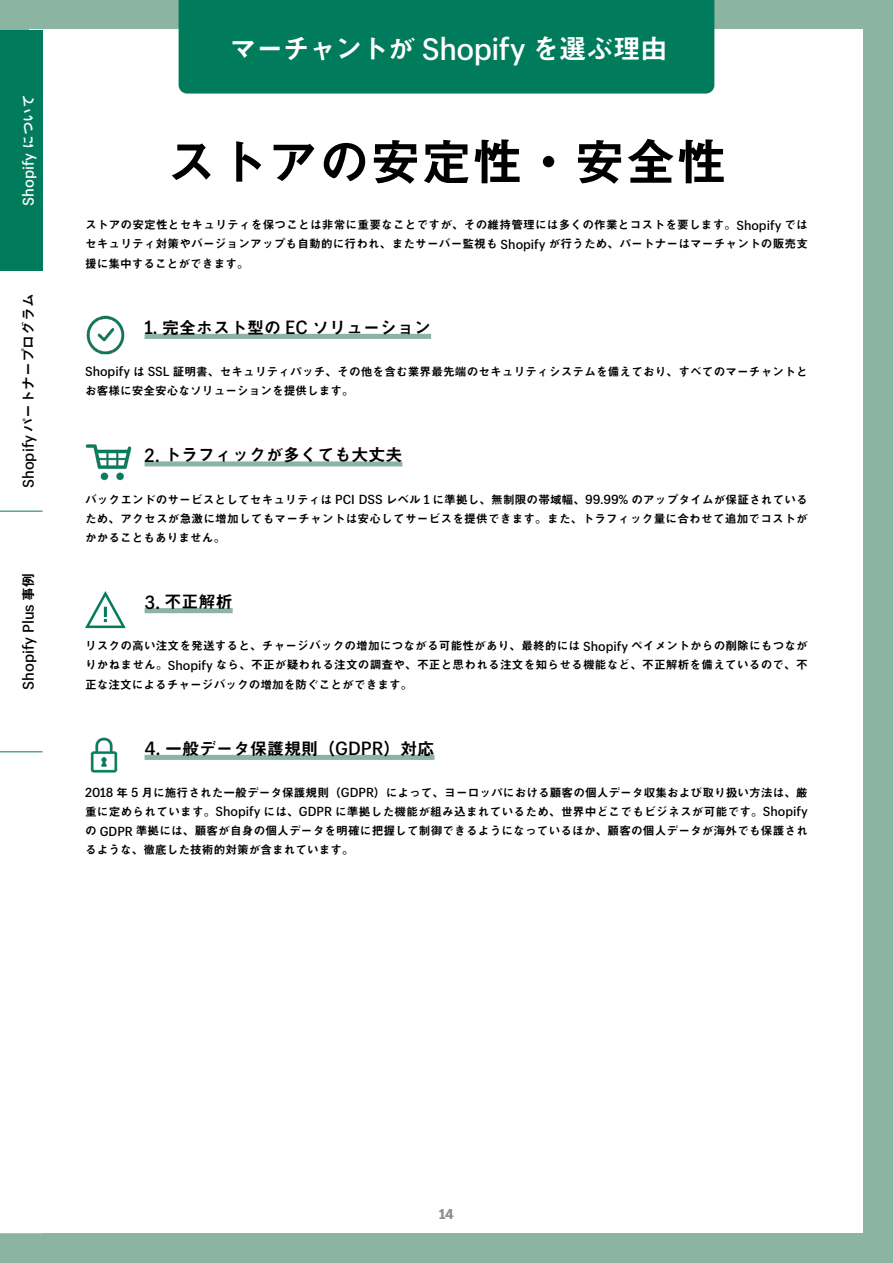
<style>
.page{position:relative;width:893px;height:1263px;background:#8cb4a2}
.page>*{position:absolute;margin:0;border:0;box-sizing:border-box;transform-origin:0 0}
.t1{font:51px "Midashi Go Pro MB31";color:#000}
.t2{font:27.6px "Midashi Go Pro MB31";letter-spacing:-.035em;color:#fff}
.t3{font:16.95px "Midashi Go Pro MB31";color:#000}
.t4{font:500 15.15px "Shopify Sans";color:#000}
.t5{font:500 15.15px "Shopify Sans";color:#fff}
.t6{font:13.8px "Midashi Go Pro MB31";color:#000}
.t7{font:700 13.8px "Shopify Sans";color:#8d9192}
.t8{font:11.7px/19.2px "Midashi Go Pro MB31";letter-spacing:.005em;color:#000;text-align:justify}
.s1{font-family:"Midashi Go Pro MB31";font-weight:400;font-size:13.8px}
.s2{font-family:"Shopify Sans";font-weight:500;font-size:15.15px}
.s3{font-family:"Shopify Sans";font-weight:500;font-size:30.45px}
.s4{font-family:"Shopify Sans";font-weight:500;font-size:12.9px}
.s5{font-family:"Shopify Sans";font-weight:500;font-size:18.75px}
</style>
<div class="page">
<div style="left:30px;top:30px;width:833px;height:1203px;background:#fff"></div>
<div style="left:0;top:271px;width:43px;height:962px;background:#fff"></div>
<div style="left:0;top:30px;width:43px;height:240px;background:#007b5b"></div>
<hr style="left:0;top:751px;width:43px;height:1px;background:#007b5b">
<hr style="left:0;top:511px;width:43px;height:1px;background:#007b5b">
<hr style="left:0;top:270px;width:43px;height:1px;background:#007b5b">
<div style="left:0;top:787px;width:50px;height:416px;background:#fff"></div>
<div style="left:145px;top:334px;width:286px;height:5px;background:#8cb4a2"></div>
<div style="left:145px;top:461px;width:257px;height:5px;background:#8cb4a2"></div>
<div style="left:145px;top:608px;width:88px;height:5px;background:#8cb4a2"></div>
<div style="left:145px;top:755px;width:289px;height:5px;background:#8cb4a2"></div>
<div style="left:179px;top:0;width:535px;height:94px;background:#007b5b"></div>
<img style="left:86px;top:315px;width:39px;height:40px">
<img style="left:85px;top:444px;width:46px;height:37px">
<svg style="left:85px;top:591px;width:41px;height:37px"></svg>
<img style="left:90px;top:737px;width:28px;height:36px">
<p class="t5" style="left:17px;top:206px;width:114px;rotate:-90deg">Shopify <span class="s1">について</span></p>
<p class="t6" style="left:17px;top:488px;width:196px;rotate:-90deg"><span class="s2">Shopify</span> パートナープログラム</p>
<p class="t4" style="left:17px;top:690px;width:118px;rotate:-90deg">Shopify Plus <span class="s1">事例</span></p>
<h2 class="t2" style="left:229px;top:27px;width:440px">マーチャントが <span class="s3">Shopify</span> を選ぶ理由</h2>
<h1 class="t1" style="left:166px;top:121px;width:563px">ストアの安定性・安全性</h1>
<p class="t8" style="left:85px;top:214px;width:724px">ストアの安定性とセキュリティを保つことは非常に重要なことですが、その維持管理には多くの作業とコストを要します。<span class="s4">Shopify</span> ではセキュリティ対策やバージョンアップも自動的に行われ、またサーバー監視も <span class="s4">Shopify</span> が行うため、パートナーはマーチャントの販売支援に集中することができます。</p>
<h3 class="t3" style="left:145px;top:314px;width:288px"><span class="s5">1.</span> 完全ホスト型の <span class="s5">EC</span> ソリューション</h3>
<p class="t8" style="left:85px;top:361px;width:724px"><span class="s4">Shopify</span> は <span class="s4">SSL</span> 証明書、セキュリティパッチ、その他を含む業界最先端のセキュリティシステムを備えており、すべてのマーチャントとお客様に安全安心なソリューションを提供します。</p>
<h3 class="t3" style="left:145px;top:441px;width:259px"><span class="s5">2.</span> トラフィックが多くても大丈夫</h3>
<p class="t8" style="left:85px;top:488px;width:724px">バックエンドのサービスとしてセキュリティは <span class="s4">PCI DSS</span> レベル <span class="s4">1</span> に準拠し、無制限の帯域幅、<span class="s4">99.99%</span> のアップタイムが保証されているため、アクセスが急激に増加してもマーチャントは安心してサービスを提供できます。また、トラフィック量に合わせて追加でコストがかかることもありません。</p>
<h3 class="t3" style="left:145px;top:588px;width:90px"><span class="s5">3.</span> 不正解析</h3>
<p class="t8" style="left:85px;top:635px;width:724px">リスクの高い注文を発送すると、チャージバックの増加につながる可能性があり、最終的には <span class="s4">Shopify</span> ペイメントからの削除にもつながりかねません。<span class="s4">Shopify</span> なら、不正が疑われる注文の調査や、不正と思われる注文を知らせる機能など、不正解析を備えているので、不正な注文によるチャージバックの増加を防ぐことができます。</p>
<h3 class="t3" style="left:145px;top:735px;width:291px"><span class="s5">4.</span> 一般データ保護規則（<span class="s5">GDPR</span>）対応</h3>
<p class="t8" style="left:85px;top:781px;width:724px"><span class="s4">2018</span> 年 <span class="s4">5</span> 月に施行された一般データ保護規則（<span class="s4">GDPR</span>）によって、ヨーロッパにおける顧客の個人データ収集および取り扱い方法は、厳重に定められています。<span class="s4">Shopify</span> には、<span class="s4">GDPR</span> に準拠した機能が組み込まれているため、世界中どこでもビジネスが可能です。<span class="s4">Shopify</span>の <span class="s4">GDPR</span> 準拠には、顧客が自身の個人データを明確に把握して制御できるようになっているほか、顧客の個人データが海外でも保護されるような、徹底した技術的対策が含まれています。</p>
<p class="t7" style="left:439px;top:1203px;width:16px">14</p>
</div>
